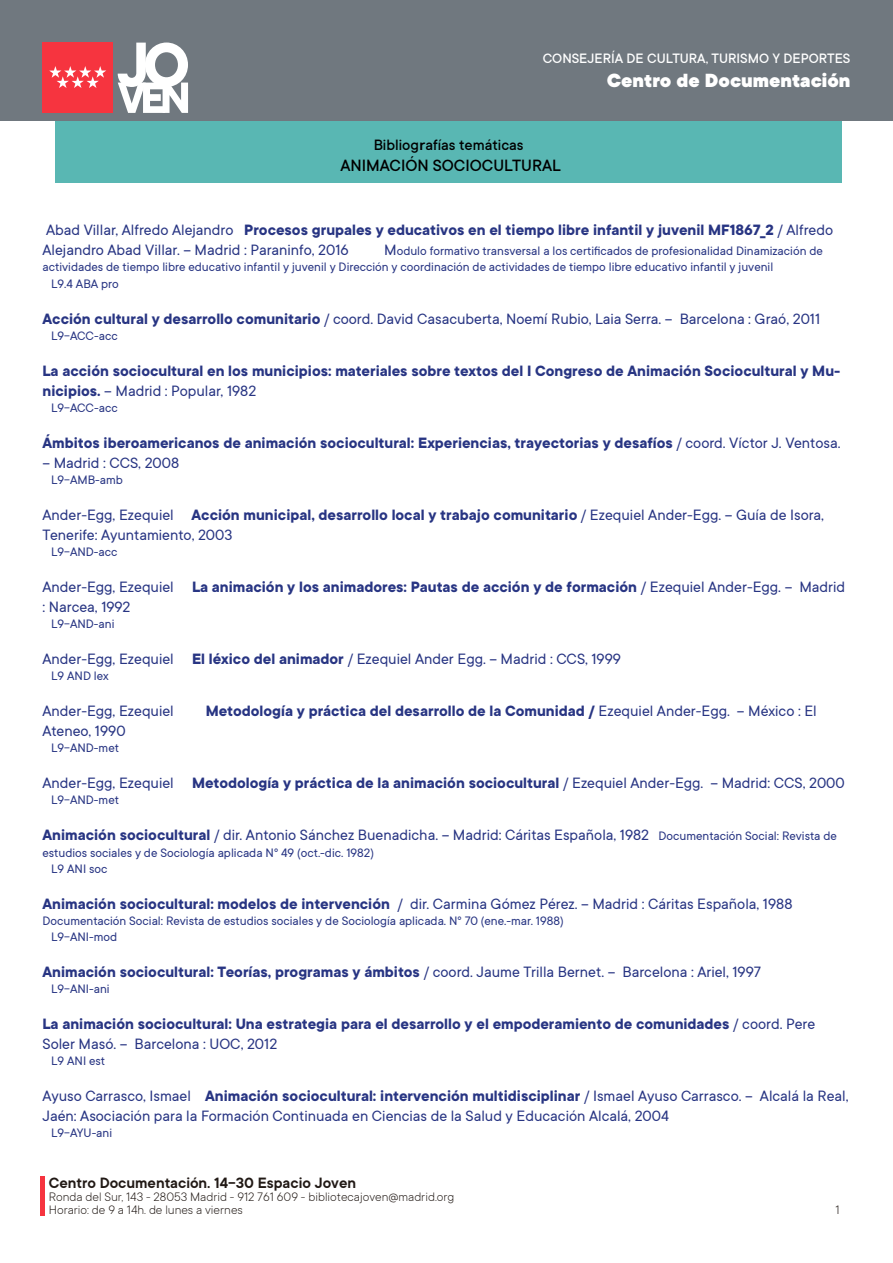
<style>
.page{position:relative;width:893px;height:1263px;background:#fff}
.page>*{position:absolute;margin:0;border:0;box-sizing:border-box;transform-origin:0 0}
.t1{font:900 21px "TT Commons";color:#fff}
.t2{font:500 18px "TT Commons";color:#000}
.t3{font:16.5px/19.8px "TT Commons";color:#283583}
.t4{font:700 16.5px/19.8px "TT Commons";color:#283583}
.t5{font:600 16.5px "TT Commons";color:#211915}
.t6{font:500 16.5px "TT Commons";color:#000}
.t7{font:500 15px "TT Commons";color:#fff}
.t8{font:13.5px/16.2px "TT Commons";color:#283583}
.t9{font:300 13.5px/13.5px "TT Commons";color:#211915}
.s1{font-weight:700}
.s2{font-size:16.5px}
.s3{font-weight:400}
.s4{font-size:13.5px}
</style>
<div class="page">
<div style="left:0;top:0;width:893px;height:121px;background:#70787f"></div>
<div style="left:40px;top:1176px;width:5px;height:40px;background:#f6343f"></div>
<div style="left:43px;top:43px;width:70px;height:70px;background:#f6343f"></div>
<svg style="left:49px;top:66px;width:57px;height:22px"></svg>
<svg style="left:118px;top:43px;width:70px;height:70px"></svg>
<div style="left:55px;top:121px;width:787px;height:62px;background:#59b7b3"></div>
<p class="t7" style="left:543px;top:50px;width:309px">CONSEJERÍA DE CULTURA, TURISMO Y DEPORTES</p>
<p class="t1" style="left:607px;top:69px;width:245px">Centro de Documentación</p>
<p class="t6" style="left:374px;top:136px;width:151px">Bibliografías temáticas</p>
<p class="t2" style="left:340px;top:156px;width:222px">ANIMACIÓN SOCIOCULTURAL</p>
<p class="t3" style="left:43px;top:221px;width:792px">Abad Villar, Alfredo Alejandro <span class="s1">Procesos grupales y educativos en el tiempo libre infantil y juvenil MF1867_2</span> / Alfredo<br>Alejandro Abad Villar. -- Madrid : Paraninfo, 2016</p>
<p class="t8" style="left:384px;top:243px;width:440px"><span class="s2">M</span>odulo formativo transversal a los certificados de profesionalidad Dinamización de</p>
<p class="t8" style="left:43px;top:259px;width:732px">actividades de tiempo libre educativo infantil y juvenil y Dirección y coordinación de actividades de tiempo libre educativo infantil y juvenil</p>
<p class="t8" style="left:51px;top:276px;width:69px">L9.4 ABA pro</p>
<p class="t3" style="left:43px;top:309px;width:779px"><span class="s1">Acción cultural y desarrollo comunitario</span> / coord. David Casacuberta, Noemí Rubio, Laia Serra. -- Barcelona : Graó, 2011</p>
<p class="t8" style="left:51px;top:328px;width:68px">L9-ACC-acc</p>
<p class="t4" style="left:43px;top:361px;width:799px">La acción sociocultural en los municipios: materiales sobre textos del I Congreso de Animación Sociocultural y Mu&shy;nicipios. <span class="s3">-- Madrid : Popular, 1982</span></p>
<p class="t8" style="left:51px;top:400px;width:68px">L9-ACC-acc</p>
<p class="t4" style="left:43px;top:433px;width:799px">Ámbitos iberoamericanos de animación sociocultural: Experiencias, trayectorias y desafíos <span class="s3">/ coord. Víctor J. Ventosa.</span></p>
<p class="t3" style="left:43px;top:453px;width:138px">– Madrid : CCS, 2008</p>
<p class="t8" style="left:51px;top:472px;width:73px">L9-AMB-amb</p>
<p class="t3" style="left:43px;top:505px;width:783px">Ander-Egg, Ezequiel <span class="s1">Acción municipal, desarrollo local y trabajo comunitario</span> / Ezequiel Ander-Egg. -- Guía de Isora,<br>Tenerife: Ayuntamiento, 2003</p>
<p class="t8" style="left:51px;top:544px;width:68px">L9-AND-acc</p>
<p class="t3" style="left:43px;top:577px;width:804px">Ander-Egg, Ezequiel <span class="s1">La animación y los animadores: Pautas de acción y de formación</span> / Ezequiel Ander-Egg. -- Madrid : Narcea, 1992</p>
<p class="t8" style="left:51px;top:616px;width:65px">L9-AND-ani</p>
<p class="t3" style="left:43px;top:649px;width:580px">Ander-Egg, Ezequiel <span class="s1">El léxico del animador</span> / Ezequiel Ander Egg. -- Madrid : CCS, 1999</p>
<p class="t8" style="left:51px;top:668px;width:59px">L9 AND lex</p>
<p class="t3" style="left:43px;top:701px;width:133px">Ander-Egg, Ezequiel</p>
<p class="t4" style="left:206px;top:701px;width:613px">Metodología y práctica del desarrollo de la Comunidad / <span class="s3">Ezequiel Ander-Egg. -- México : El</span></p>
<p class="t3" style="left:43px;top:721px;width:85px">Ateneo, 1990</p>
<p class="t8" style="left:51px;top:740px;width:69px">L9-AND-met</p>
<p class="t3" style="left:43px;top:773px;width:804px">Ander-Egg, Ezequiel <span class="s1">Metodología y práctica de la animación sociocultural</span> / Ezequiel Ander-Egg. -- Madrid: CCS, 2000</p>
<p class="t8" style="left:51px;top:792px;width:69px">L9-AND-met</p>
<p class="t3" style="left:43px;top:825px;width:796px"><span class="s1">Animación sociocultural</span> / dir. Antonio Sánchez Buenadicha. -- Madrid: Cáritas Española, 1982 <span class="s4">Documentación Social: Revista de</span></p>
<p class="t8" style="left:51px;top:844px;width:324px;text-indent:-9px">estudios sociales y de Sociología aplicada Nº 49 (oct.-dic. 1982)<br>L9 ANI soc</p>
<p class="t3" style="left:43px;top:894px;width:751px"><span class="s1">Animación sociocultural: modelos de intervención</span> / dir. Carmina Gómez Pérez. -- Madrid : Cáritas Española, 1988</p>
<p class="t8" style="left:51px;top:913px;width:514px;text-indent:-9px">Documentación Social: Revista de estudios sociales y de Sociología aplicada. Nº 70 (ene.-mar. 1988)<br>L9-ANI-mod</p>
<p class="t4" style="left:43px;top:962px;width:720px">Animación sociocultural: Teorías, programas y ámbitos <span class="s3">/ coord. Jaume Trilla Bernet. -- Barcelona : Ariel, 1997</span></p>
<p class="t8" style="left:51px;top:981px;width:60px">L9-ANI-ani</p>
<p class="t4" style="left:43px;top:1015px;width:774px">La animación sociocultural: Una estrategia para el desarrollo y el empoderamiento de comunidades <span class="s3">/ coord. Pere<br>Soler Masó. -- Barcelona : UOC, 2012</span></p>
<p class="t8" style="left:51px;top:1053px;width:56px">L9 ANI est</p>
<p class="t3" style="left:43px;top:1086px;width:807px">Ayuso Carrasco, Ismael <span class="s1">Animación sociocultural: intervención multidisciplinar</span> / Ismael Ayuso Carrasco. -- Alcalá la Real,<br>Jaén: Asociación para la Formación Continuada en Ciencias de la Salud y Educación Alcalá, 2004</p>
<p class="t8" style="left:51px;top:1125px;width:62px">L9-AYU-ani</p>
<p class="t5" style="left:49px;top:1173px;width:309px">Centro Documentación. 14-30 Espacio Joven</p>
<p class="t9" style="left:49px;top:1190px;width:407px">Ronda del Sur, 143 - 28053 Madrid - 912 761 609 - bibliotecajoven@madrid.org<br>Horario: de 9 a 14h. de lunes a viernes</p>
<p class="t9" style="left:835px;top:1203px;width:6px">1</p>
</div>
